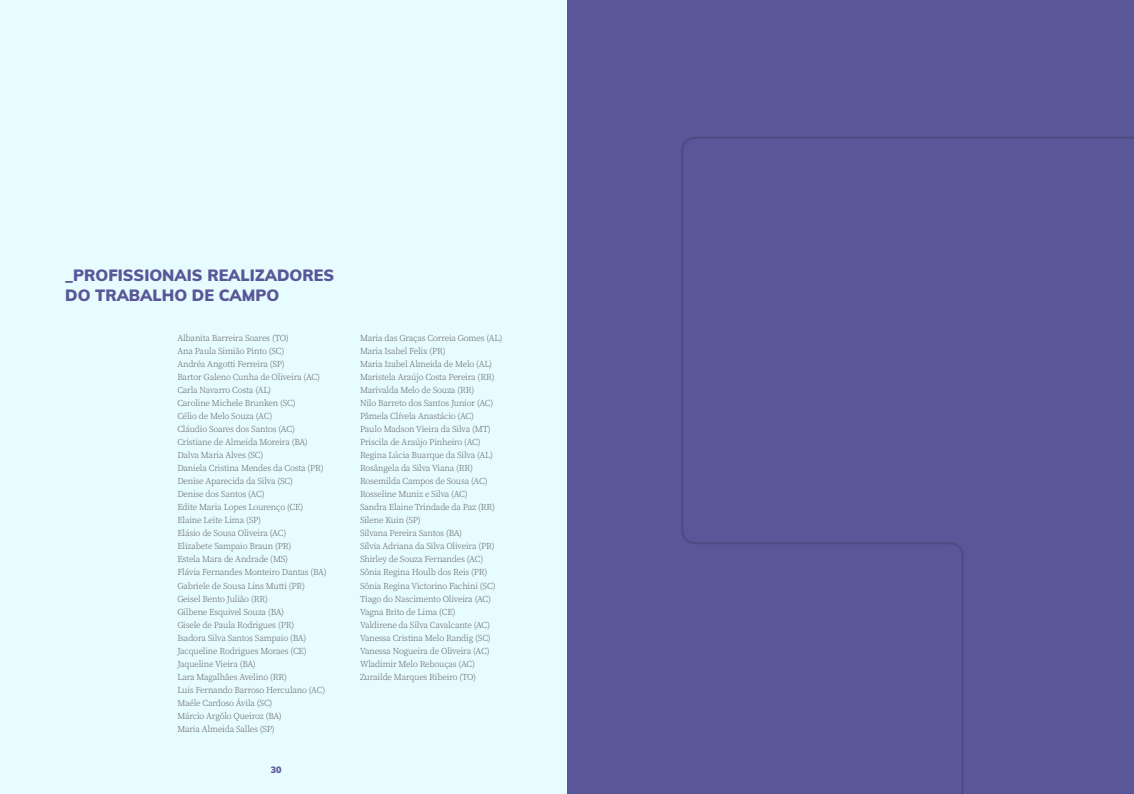
<style>
.page{position:relative;width:1134px;height:794px;background:#fff}
.page>*{position:absolute;margin:0;border:0;box-sizing:border-box;transform-origin:0 0}
.t1{font:900 16px/19.2px "Muli";color:#5a5798}
.t2{font:300 9px "Source Serif Pro";letter-spacing:-.02em;color:#575756}
.t3{font:900 9px "Muli";color:#5a5798}
</style>
<div class="page">
<div style="left:0;top:0;width:567px;height:794px;background:#e7fcff"></div>
<div style="left:567px;top:0;width:567px;height:794px;background:#5a5798"></div>
<svg style="left:681px;top:137px;width:453px;height:657px"></svg>
<p class="t1" style="left:65px;top:265px;width:270px">_PROFISSIONAIS REALIZADORES<br>DO TRABALHO DE CAMPO</p>
<p class="t2" style="left:177px;top:332px;width:113px">Albanita Barreira Soares (TO)</p>
<p class="t2" style="left:177px;top:345px;width:109px">Ana Paula Simião Pinto (SC)</p>
<p class="t2" style="left:177px;top:358px;width:109px">Andréa Angotti Ferreira (SP)</p>
<p class="t2" style="left:177px;top:371px;width:144px">Bartor Galeno Cunha de Oliveira (AC)</p>
<p class="t2" style="left:177px;top:384px;width:95px">Carla Navarro Costa (AL)</p>
<p class="t2" style="left:177px;top:397px;width:120px">Caroline Michele Brunken (SC)</p>
<p class="t2" style="left:177px;top:410px;width:96px">Célio de Melo Souza (AC)</p>
<p class="t2" style="left:177px;top:423px;width:119px">Cláudio Soares dos Santos (AC)</p>
<p class="t2" style="left:177px;top:436px;width:132px">Cristiane de Almeida Moreira (BA)</p>
<p class="t2" style="left:177px;top:449px;width:88px">Dalva Maria Alves (SC)</p>
<p class="t2" style="left:177px;top:462px;width:148px">Daniela Cristina Mendes da Costa (PR)</p>
<p class="t2" style="left:177px;top:475px;width:117px">Denise Aparecida da Silva (SC)</p>
<p class="t2" style="left:177px;top:488px;width:89px">Denise dos Santos (AC)</p>
<p class="t2" style="left:177px;top:501px;width:127px">Edite Maria Lopes Lourenço (CE)</p>
<p class="t2" style="left:177px;top:514px;width:85px">Elaine Leite Lima (SP)</p>
<p class="t2" style="left:177px;top:527px;width:110px">Elásio de Sousa Oliveira (AC)</p>
<p class="t2" style="left:177px;top:540px;width:115px">Elizabete Sampaio Braun (PR)</p>
<p class="t2" style="left:177px;top:553px;width:112px">Estela Mara de Andrade (MS)</p>
<p class="t2" style="left:177px;top:566px;width:151px">Flávia Fernandes Monteiro Dantas (BA)</p>
<p class="t2" style="left:177px;top:579px;width:129px">Gabriele de Sousa Lins Mutti (PR)</p>
<p class="t2" style="left:177px;top:592px;width:92px">Geisel Bento Julião (RR)</p>
<p class="t2" style="left:177px;top:605px;width:108px">Gilbene Esquivel Souza (BA)</p>
<p class="t2" style="left:177px;top:618px;width:118px">Gisele de Paula Rodrigues (PR)</p>
<p class="t2" style="left:177px;top:631px;width:130px">Isadora Silva Santos Sampaio (BA)</p>
<p class="t2" style="left:177px;top:644px;width:131px">Jacqueline Rodrigues Moraes (CE)</p>
<p class="t2" style="left:177px;top:657px;width:80px">Jaqueline Vieira (BA)</p>
<p class="t2" style="left:177px;top:670px;width:111px">Lara Magalhães Avelino (RR)</p>
<p class="t2" style="left:177px;top:683px;width:149px">Luis Fernando Barroso Herculano (AC)</p>
<p class="t2" style="left:177px;top:696px;width:97px">Maéle Cardoso Ávila (SC)</p>
<p class="t2" style="left:177px;top:709px;width:106px">Márcio Argôlo Queiroz (BA)</p>
<p class="t2" style="left:177px;top:722px;width:99px">Maria Almeida Salles (SP)</p>
<p class="t3" style="left:271px;top:763px;width:12px">30</p>
<p class="t2" style="left:360px;top:332px;width:144px">Maria das Graças Correia Gomes (AL)</p>
<p class="t2" style="left:360px;top:345px;width:87px">Maria Isabel Felix (PR)</p>
<p class="t2" style="left:360px;top:358px;width:134px">Maria Izabel Almeida de Melo (AL)</p>
<p class="t2" style="left:360px;top:371px;width:136px">Maristela Araújo Costa Pereira (RR)</p>
<p class="t2" style="left:360px;top:384px;width:116px">Marivalda Melo de Souza (RR)</p>
<p class="t2" style="left:360px;top:397px;width:135px">Nilo Barreto dos Santos Junior (AC)</p>
<p class="t2" style="left:360px;top:410px;width:116px">Pâmela Clívela Anastácio (AC)</p>
<p class="t2" style="left:360px;top:423px;width:132px">Paulo Madson Vieira da Silva (MT)</p>
<p class="t2" style="left:360px;top:436px;width:122px">Priscila de Araújo Pinheiro (AC)</p>
<p class="t2" style="left:360px;top:449px;width:135px">Regina Lúcia Buarque da Silva (AL)</p>
<p class="t2" style="left:360px;top:462px;width:114px">Rosângela da Silva Viana (RR)</p>
<p class="t2" style="left:360px;top:475px;width:129px">Rosemilda Campos de Sousa (AC)</p>
<p class="t2" style="left:360px;top:488px;width:109px">Rosseline Muniz e Silva (AC)</p>
<p class="t2" style="left:360px;top:501px;width:137px">Sandra Elaine Trindade da Paz (RR)</p>
<p class="t2" style="left:360px;top:514px;width:62px">Silene Kuin (SP)</p>
<p class="t2" style="left:360px;top:527px;width:104px">Silvana Pereira Santos (BA)</p>
<p class="t2" style="left:360px;top:540px;width:136px">Sílvia Adriana da Silva Oliveira (PR)</p>
<p class="t2" style="left:360px;top:553px;width:125px">Shirley de Souza Fernandes (AC)</p>
<p class="t2" style="left:360px;top:566px;width:129px">Sônia Regina Houlb dos Reis (PR)</p>
<p class="t2" style="left:360px;top:579px;width:137px">Sônia Regina Victorino Fachini (SC)</p>
<p class="t2" style="left:360px;top:592px;width:133px">Tiago do Nascimento Oliveira (AC)</p>
<p class="t2" style="left:360px;top:605px;width:97px">Vagna Brito de Lima (CE)</p>
<p class="t2" style="left:360px;top:618px;width:132px">Valdirene da Silva Cavalcante (AC)</p>
<p class="t2" style="left:360px;top:631px;width:132px">Vanessa Cristina Melo Randig (SC)</p>
<p class="t2" style="left:360px;top:644px;width:131px">Vanessa Nogueira de Oliveira (AC)</p>
<p class="t2" style="left:360px;top:657px;width:117px">Wladimir Melo Rebouças (AC)</p>
<p class="t2" style="left:360px;top:670px;width:118px">Zurailde Marques Ribeiro (TO)</p>
</div>
